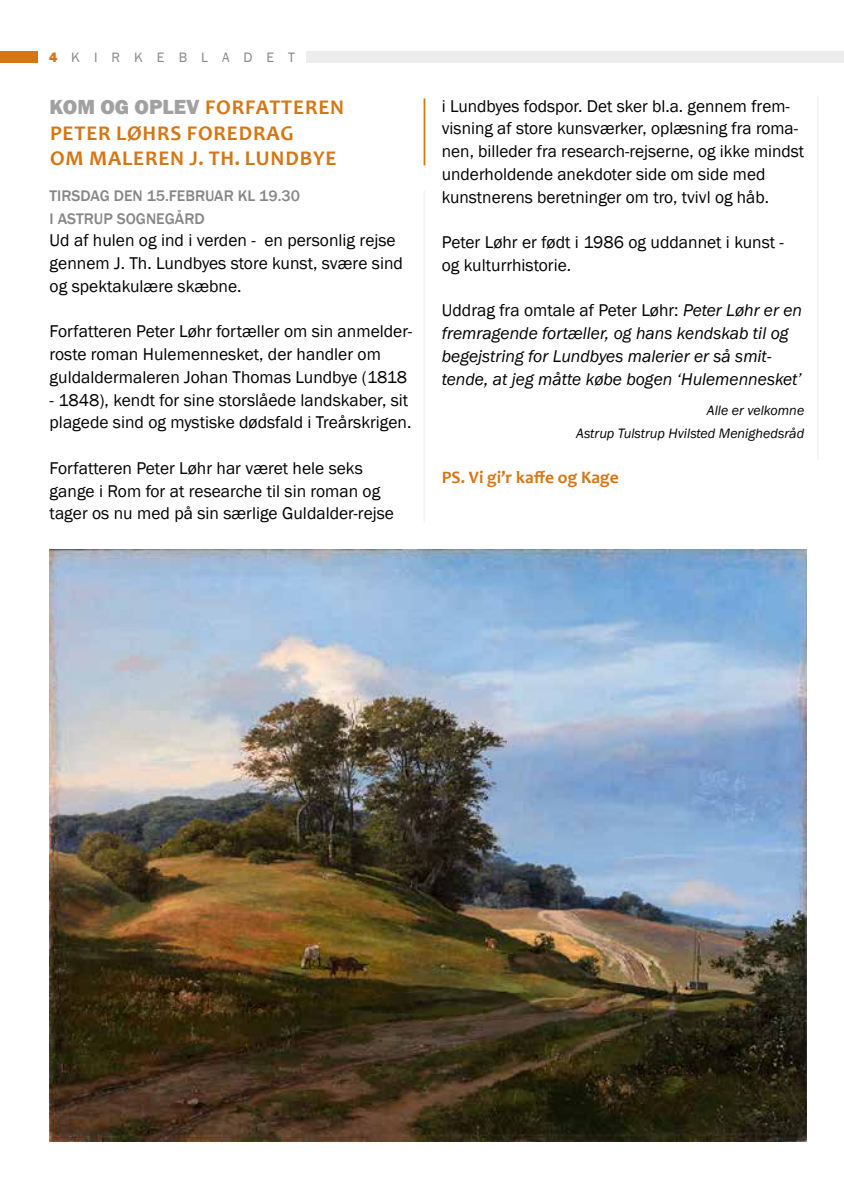
<style>
.page{position:relative;width:844px;height:1191px;background:#fff}
.page>*{position:absolute;margin:0;border:0;box-sizing:border-box;transform-origin:0 0}
.t1{font:700 21px/25.2px "Candara";letter-spacing:.04em;color:#d67613}
.t2{font:17.5px/22.8px "Franklin Gothic";color:#000}
.t3{font:italic 17.5px/22.8px "Franklin Gothic";color:#000}
.t4{font:700 17.5px "Candara";color:#d67613}
.t5{font:500 15.75px/22.8px "Franklin Gothic";color:#878787}
.t6{font:italic 14px/22.8px "Franklin Gothic";color:#000;text-align:right}
.t7{font:14px "Franklin Gothic";letter-spacing:1em;color:#878787}
.s1{font-weight:800;color:#d67613}
.s2{font-family:"Franklin Gothic";font-weight:800;color:#a1a1a1}
.s3{font-style:normal}
</style>
<div class="page">
<div style="left:306px;top:51px;width:537px;height:11px;background:#ededed"></div>
<div style="left:0;top:51px;width:38px;height:11px;background:#d67613"></div>
<img style="left:50px;top:549px;width:756px;height:592px">
<hr style="left:423px;top:98px;width:2px;height:67px;background:#d67613">
<hr style="left:423px;top:190px;width:2px;height:333px;background:#f4f4f4">
<hr style="left:816px;top:96px;width:2px;height:364px;background:#f4f4f4">
<p class="t7" style="left:49px;top:49px;width:247px"><span class="s1">4</span>KIRKEBLADET</p>
<p class="t1" style="left:50px;top:95px;width:296px"><span class="s2">KOM OG OPLEV</span> FORFATTEREN<br>PETER LØHRS FOREDRAG<br>OM MALEREN J. TH. LUNDBYE</p>
<p class="t5" style="left:50px;top:184px;width:252px">TIRSDAG DEN 15.FEBRUAR KL 19.30<br>I ASTRUP SOGNEGÅRD</p>
<p class="t2" style="left:50px;top:229px;width:355px">Ud af hulen og ind i verden - en personlig rejse gennem J. Th. Lundbyes store kunst, svære sind og spektakulære skæbne.</p>
<p class="t2" style="left:50px;top:320px;width:364px">Forfatteren Peter Løhr fortæller om sin anmelder&shy;roste roman Hulemennesket, der handler om guldaldermaleren Johan Thomas Lundbye (1818</p>
<p class="t2" style="left:50px;top:389px;width:363px">- 1848), kendt for sine storslåede landskaber, sit plagede sind og mystiske dødsfald i Treårskrigen.</p>
<p class="t2" style="left:50px;top:457px;width:346px">Forfatteren Peter Løhr har været hele seks gange i Rom for at researche til sin roman og tager os nu med på sin særlige Guldalder-rejse</p>
<p class="t2" style="left:441px;top:95px;width:364px">i Lundbyes fodspor. Det sker bl.a. gennem frem&shy;visning af store kunsværker, oplæsning fra roma&shy;nen, billeder fra research-rejserne, og ikke mindst underholdende anekdoter side om side med kunstnerens beretninger om tro, tvivl og håb.</p>
<p class="t2" style="left:441px;top:231px;width:343px">Peter Løhr er født i 1986 og uddannet i kunst - og kulturrhistorie.</p>
<p class="t3" style="left:441px;top:299px;width:361px"><span class="s3">Uddrag fra omtale af Peter Løhr:</span> Peter Løhr er en fremragende fortæller, og hans kendskab til og begejstring for Lundbyes malerier er så smit&shy;tende, at jeg måtte købe bogen ‘Hulemennesket’</p>
<p class="t6" style="left:576px;top:399px;width:229px">Alle er velkomne<br>Astrup Tulstrup Hvilsted Menighedsråd</p>
<p class="t4" style="left:441px;top:466px;width:178px">PS. Vi gi’r kaffe og Kage</p>
</div>
